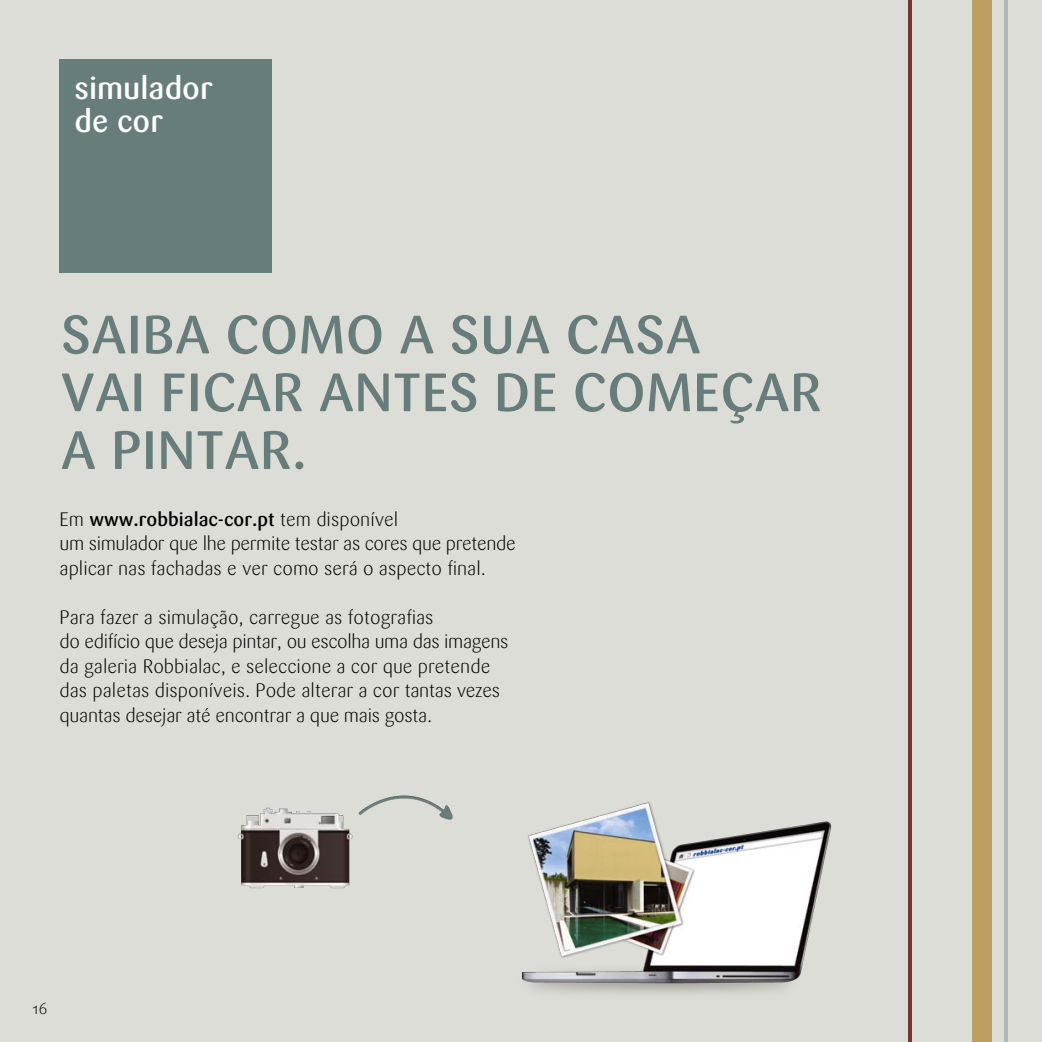
<style>
.page{position:relative;width:1042px;height:1042px;background:#ddddd7}
.page>*{position:absolute;margin:0;border:0;box-sizing:border-box;transform-origin:0 0}
.t1{font:500 53.38px/57.8px "Sari Pro";letter-spacing:.01em;color:#667d7c}
.t2{font:500 31.5px/33.2px "Sari Pro";color:#fff}
.t3{font:300 19.25px/24.5px "Sari Pro";color:#000}
.t4{font:300 19.25px/24.5px "Sari Pro";letter-spacing:-.02em;color:#000}
.t5{font:300 15.75px "Sari Pro";color:#000}
.s1{font-weight:500}
</style>
<div class="page">
<hr style="left:908px;top:0;width:3px;height:1042px;background:#79342e">
<hr style="left:1004px;top:0;width:3px;height:1042px;background:#aeb9b8">
<div style="left:972px;top:0;width:20px;height:1042px;background:#be9d60"></div>
<div style="left:60px;top:60px;width:212px;height:213px;background:#667d7c"></div>
<img style="left:237px;top:795px;width:594px;height:199px">
<h2 class="t2" style="left:74px;top:71px;width:140px">simulador de cor</h2>
<h1 class="t1" style="left:61px;top:306px;width:762px">SAIBA COMO A SUA CASA<br>VAI FICAR ANTES DE COMEÇAR<br>A PINTAR.</h1>
<p class="t4" style="left:60px;top:507px;width:458px">Em <span class="s1">www.robbialac-cor.pt</span> tem disponível<br>um simulador que lhe permite testar as cores que pretende aplicar nas fachadas e ver como será o aspecto final.</p>
<p class="t3" style="left:60px;top:605px;width:450px">Para fazer a simulação, carregue as fotografias<br>do edifício que deseja pintar, ou escolha uma das imagens da galeria Robbialac, e seleccione a cor que pretende das paletas disponíveis. Pode alterar a cor tantas vezes quantas desejar até encontrar a que mais gosta.</p>
<p class="t5" style="left:33px;top:998px;width:16px">16</p>
</div>
